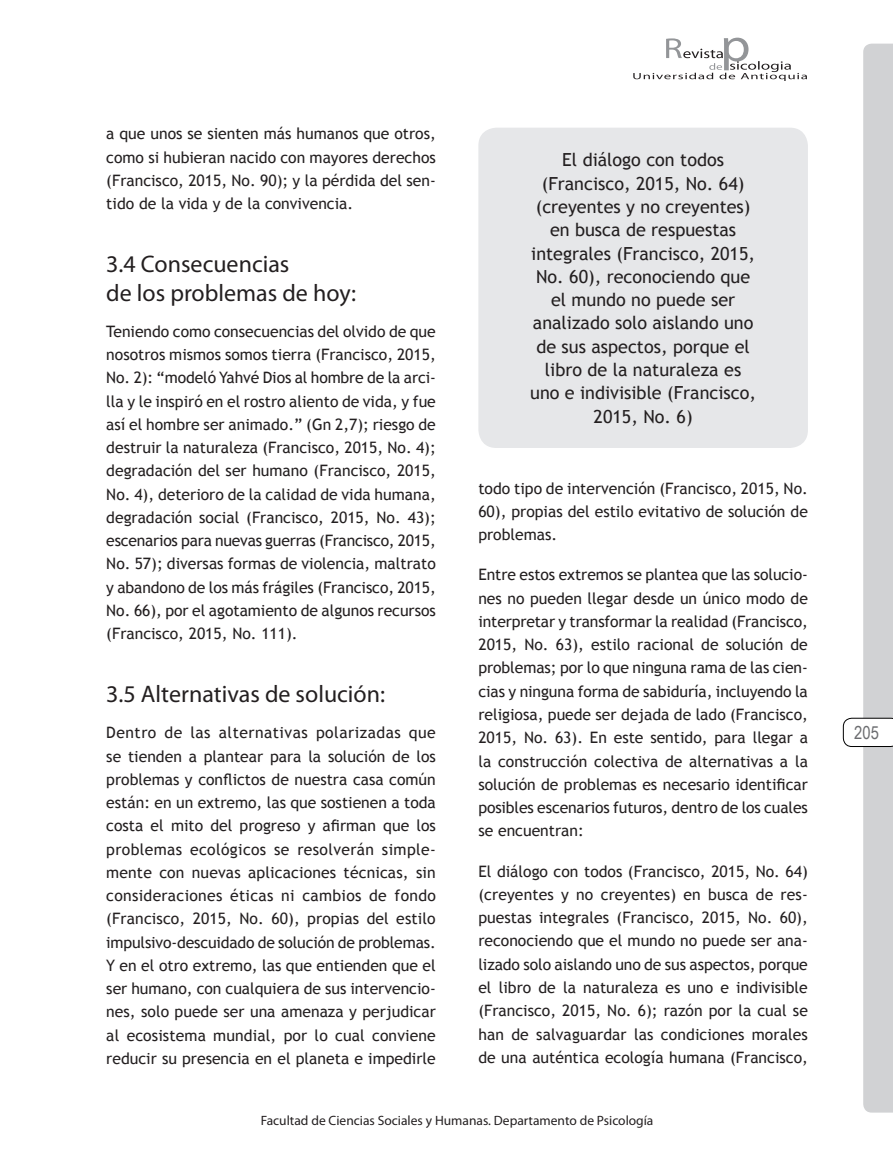
<style>
.page{position:relative;width:893px;height:1149px;background:#fff}
.page>*{position:absolute;margin:0;border:0;box-sizing:border-box;transform-origin:0 0}
.t1{font:24px/28.8px "Myriad Pro";color:#231f20}
.t2{font:18px/23.2px "Trebuchet MS";color:#231f20;text-align:center}
.t3{font:18px "Arial Narrow";color:#6c6d70}
.t4{font:15.75px/23.2px "Trebuchet MS";color:#231f20;text-align:justify}
.t5{font:13.5px "Myriad Pro";color:#231f20}
</style>
<div class="page">
<svg style="left:843px;top:44px;width:50px;height:1068px"></svg>
<svg style="left:633px;top:38px;width:174px;height:43px"></svg>
<div style="left:478px;top:128px;width:330px;height:320px;background:#e6e7e9;border-radius:18px"></div>
<p class="t4" style="left:106px;top:122px;width:331px">a que unos se sienten más humanos que otros, como si hubieran nacido con mayores derechos (Francisco, 2015, No. 90); y la pérdida del sen&shy;tido de la vida y de la convivencia.</p>
<h1 class="t1" style="left:106px;top:249px;width:251px">3.4 Consecuencias<br>de los problemas de hoy:</h1>
<p class="t4" style="left:106px;top:320px;width:331px">Teniendo como consecuencias del olvido de que nosotros mismos somos tierra (Francisco, 2015, No. 2): “modeló Yahvé Dios al hombre de la arci&shy;lla y le inspiró en el rostro aliento de vida, y fue así el hombre ser animado.” (Gn 2,7); riesgo de destruir la naturaleza (Francisco, 2015, No. 4); degradación del ser humano (Francisco, 2015, No. 4), deterioro de la calidad de vida humana, degradación social (Francisco, 2015, No. 43); escenarios para nuevas guerras (Francisco, 2015, No. 57); diversas formas de violencia, maltrato y abandono de los más frágiles (Francisco, 2015, No. 66), por el agotamiento de algunos recursos (Francisco, 2015, No. 111).</p>
<h1 class="t1" style="left:106px;top:679px;width:280px">3.5 Alternativas de solución:</h1>
<p class="t4" style="left:106px;top:721px;width:331px">Dentro de las alternativas polarizadas que se tienden a plantear para la solución de los problemas y conflictos de nuestra casa común están: en un extremo, las que sostienen a toda costa el mito del progreso y afirman que los problemas ecológicos se resolverán simple&shy;mente con nuevas aplicaciones técnicas, sin consideraciones éticas ni cambios de fondo (Francisco, 2015, No. 60), propias del estilo impulsivo-descuidado de solución de problemas.<br>Y en el otro extremo, las que entienden que el ser humano, con cualquiera de sus intervencio&shy;nes, solo puede ser una amenaza y perjudicar al ecosistema mundial, por lo cual conviene reducir su presencia en el planeta e impedirle</p>
<p class="t2" style="left:530px;top:149px;width:227px">El diálogo con todos (Francisco, 2015, No. 64) (creyentes y no creyentes) en busca de respuestas integrales (Francisco, 2015,<br>No. 60), reconociendo que el mundo no puede ser analizado solo aislando uno de sus aspectos, porque el libro de la naturaleza es uno e indivisible (Francisco,<br>2015, No. 6)</p>
<p class="t4" style="left:478px;top:476px;width:331px">todo tipo de intervención (Francisco, 2015, No.<br>60), propias del estilo evitativo de solución de problemas.</p>
<p class="t4" style="left:478px;top:563px;width:331px">Entre estos extremos se plantea que las solucio&shy;nes no pueden llegar desde un único modo de interpretar y transformar la realidad (Francisco, 2015, No. 63), estilo racional de solución de problemas; por lo que ninguna rama de las cien&shy;cias y ninguna forma de sabiduría, incluyendo la religiosa, puede ser dejada de lado (Francisco, 2015, No. 63). En este sentido, para llegar a la construcción colectiva de alternativas a la solución de problemas es necesario identificar posibles escenarios futuros, dentro de los cuales se encuentran:</p>
<p class="t4" style="left:478px;top:859px;width:331px">El diálogo con todos (Francisco, 2015, No. 64) (creyentes y no creyentes) en busca de res&shy;puestas integrales (Francisco, 2015, No. 60), reconociendo que el mundo no puede ser ana&shy;lizado solo aislando uno de sus aspectos, porque el libro de la naturaleza es uno e indivisible (Francisco, 2015, No. 6); razón por la cual se han de salvaguardar las condiciones morales de una auténtica ecología humana (Francisco,</p>
<p class="t5" style="left:261px;top:1111px;width:394px">Facultad de Ciencias Sociales y Humanas. Departamento de Psicología</p>
<p class="t3" style="left:854px;top:719px;width:26px">205</p>
</div>
